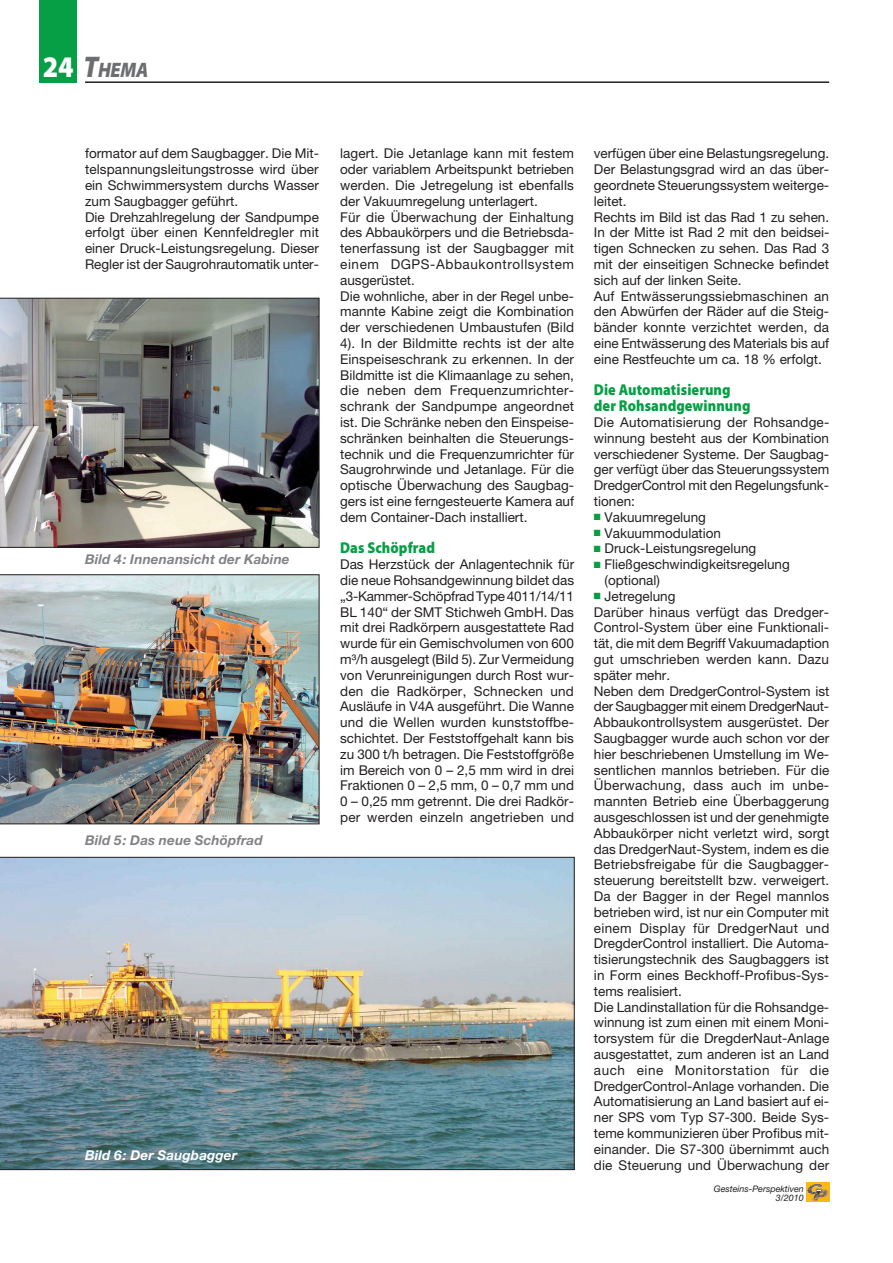
<style>
.page{position:relative;width:893px;height:1263px;background:#fff}
.page>*{position:absolute;margin:0;border:0;box-sizing:border-box;transform-origin:0 0}
.t1{font:900 30px "Myriad Pro";color:#fff;scale:.9 1}
.t2{font:italic 900 21px "Myriad Pro";color:#6c6d70;scale:.9 1}
.t3{font:900 15.75px/15.8px "Myriad Pro";letter-spacing:.005em;color:#079f46;scale:.9 1}
.t4{font:13.5px/15.8px "Helvetica Neue";color:#231f20}
.t5{font:italic 700 13.5px "Helvetica Neue";letter-spacing:.01em;color:#808285}
.t6{font:italic 700 13.5px "Helvetica Neue";letter-spacing:.01em;color:#fff}
.t7{font:italic 9px/9px "Helvetica Neue";color:#231f20;text-align:right}
.s1{font-size:30px}
.s2{color:#079f46}
</style>
<div class="page">
<svg style="left:806px;top:1183px;width:23px;height:19px"></svg>
<hr style="left:85px;top:81px;width:744px;height:2px;background:#231f20">
<div style="left:40px;top:0;width:37px;height:83px;background:#079f46"></div>
<img style="left:0;top:857px;width:575px;height:313px">
<img style="left:0;top:574px;width:319px;height:250px">
<img style="left:0;top:298px;width:319px;height:250px">
<h2 class="t2" style="left:40px;top:58px;width:121px"><span class="s1">16</span> <span class="s1">T</span>HEMA</h2>
<h1 class="t1" style="left:43px;top:49px;width:36px">24</h1>
<p class="t4" style="left:85px;top:146px;width:236px">formator auf dem Saugbagger. Die Mit&shy;telspannungsleitungstrosse wird über ein Schwimmersystem durchs Wasser zum Saugbagger geführt.<br>Die Drehzahlregelung der Sandpumpe erfolgt über einen Kennfeldregler mit einer Druck-Leistungsregelung. Dieser Regler ist der Saugrohrautomatik unter-</p>
<p class="t4" style="left:340px;top:146px;width:235px">lagert. Die Jetanlage kann mit festem oder variablem Arbeitspunkt betrieben werden. Die Jetregelung ist ebenfalls der Vakuumregelung unterlagert.<br>Für die Überwachung der Einhaltung des Abbaukörpers und die Betriebsda&shy;tenerfassung ist der Saugbagger mit einem DGPS-Abbaukontrollsystem ausgerüstet.<br>Die wohnliche, aber in der Regel unbe&shy;mannte Kabine zeigt die Kombination der verschiedenen Umbaustufen (Bild 4). In der Bildmitte rechts ist der alte Einspeiseschrank zu erkennen. In der Bildmitte ist die Klimaanlage zu sehen, die neben dem Frequenzumrichter&shy;schrank der Sandpumpe angeordnet ist. Die Schränke neben den Einspeise&shy;schränken beinhalten die Steuerungs&shy;technik und die Frequenzumrichter für Saugrohrwinde und Jetanlage. Für die optische Überwachung des Saugbag&shy;gers ist eine ferngesteuerte Kamera auf dem Container-Dach installiert.</p>
<p class="t3" style="left:340px;top:540px;width:107px">Das Schöpfrad</p>
<p class="t4" style="left:340px;top:556px;width:235px;text-align:justify">Das Herzstück der Anlagentechnik für die neue Rohsandgewinnung bildet das „3-Kammer-Schöpfrad Type 4011/14/11<br>BL 140“ der SMT Stichweh GmbH. Das mit drei Radkörpern ausgestattete Rad wurde für ein Gemischvolumen von 600 m³/h ausgelegt (Bild 5). Zur Vermeidung von Verunreinigungen durch Rost wur&shy;den die Radkörper, Schnecken und Ausläufe in V4A ausgeführt. Die Wanne und die Wellen wurden kunststoffbe&shy;schichtet. Der Feststoffgehalt kann bis zu 300 t/h betragen. Die Feststoffgröße im Bereich von 0 – 2,5 mm wird in drei Fraktionen 0 – 2,5 mm, 0 – 0,7 mm und 0 – 0,25 mm getrennt. Die drei Radkör&shy;per werden einzeln angetrieben und</p>
<p class="t5" style="left:85px;top:551px;width:206px">Bild 4: Innenansicht der Kabine</p>
<p class="t5" style="left:85px;top:832px;width:179px">Bild 5: Das neue Schöpfrad</p>
<p class="t6" style="left:85px;top:1147px;width:153px">Bild 6: Der Saugbagger</p>
<p class="t4" style="left:594px;top:146px;width:237px">verfügen über eine Belastungsregelung.<br>Der Belastungsgrad wird an das über&shy;geordnete Steuerungssystem weiterge&shy;leitet.<br>Rechts im Bild ist das Rad 1 zu sehen.<br>In der Mitte ist Rad 2 mit den beidsei&shy;tigen Schnecken zu sehen. Das Rad 3 mit der einseitigen Schnecke befindet sich auf der linken Seite.<br>Auf Entwässerungssiebmaschinen an den Abwürfen der Räder auf die Steig&shy;bänder konnte verzichtet werden, da eine Entwässerung des Materials bis auf eine Restfeuchte um ca. 18 % erfolgt.</p>
<p class="t3" style="left:594px;top:382px;width:176px">Die Automatisierung der Rohsandgewinnung</p>
<p class="t4" style="left:594px;top:414px;width:237px;text-align:justify">Die Automatisierung der Rohsandge&shy;winnung besteht aus der Kombination verschiedener Systeme. Der Saugbag&shy;ger verfügt über das Steuerungssystem DredgerControl mit den Regelungsfunk&shy;tionen:</p>
<p class="t4" style="left:594px;top:509px;width:114px"><span class="s2">■</span> Vakuumregelung</p>
<p class="t4" style="left:594px;top:525px;width:129px"><span class="s2">■</span> Vakuummodulation</p>
<p class="t4" style="left:594px;top:540px;width:164px"><span class="s2">■</span> Druck-Leistungsregelung</p>
<p class="t4" style="left:604px;top:556px;width:187px;text-indent:-11px"><span class="s2">■</span> Fließgeschwindigkeitsregelung (optional)</p>
<p class="t4" style="left:594px;top:588px;width:237px"><span class="s2">■</span> Jetregelung<br>Darüber hinaus verfügt das Dredger-Control-System über eine Funktionali&shy;tät, die mit dem Begriff Vakuumadaption gut umschrieben werden kann. Dazu später mehr.<br>Neben dem DredgerControl-System ist der Saugbagger mit einem DredgerNaut-Abbaukontrollsystem ausgerüstet. Der Saugbagger wurde auch schon vor der hier beschriebenen Umstellung im We&shy;sentlichen mannlos betrieben. Für die Überwachung, dass auch im unbe&shy;mannten Betrieb eine Überbaggerung ausgeschlossen ist und der genehmigte Abbaukörper nicht verletzt wird, sorgt das DredgerNaut-System, indem es die Betriebsfreigabe für die Saugbagger&shy;steuerung bereitstellt bzw. verweigert.<br>Da der Bagger in der Regel mannlos betrieben wird, ist nur ein Computer mit einem Display für DredgerNaut und DregderControl installiert. Die Automa&shy;tisierungstechnik des Saugbaggers ist in Form eines Beckhoff-Profibus-Sys&shy;tems realisiert.<br>Die Landinstallation für die Rohsandge&shy;winnung ist zum einen mit einem Moni&shy;torsystem für die DregderNaut-Anlage ausgestattet, zum anderen ist an Land auch eine Monitorstation für die DredgerControl-Anlage vorhanden. Die Automatisierung an Land basiert auf ei&shy;ner SPS vom Typ S7-300. Beide Sys&shy;teme kommunizieren über Profibus mit&shy;einander. Die S7-300 übernimmt auch die Steuerung und Überwachung der</p>
<p class="t7" style="left:714px;top:1184px;width:91px">Gesteins-Perspektiven<br>3/2010</p>
</div>
